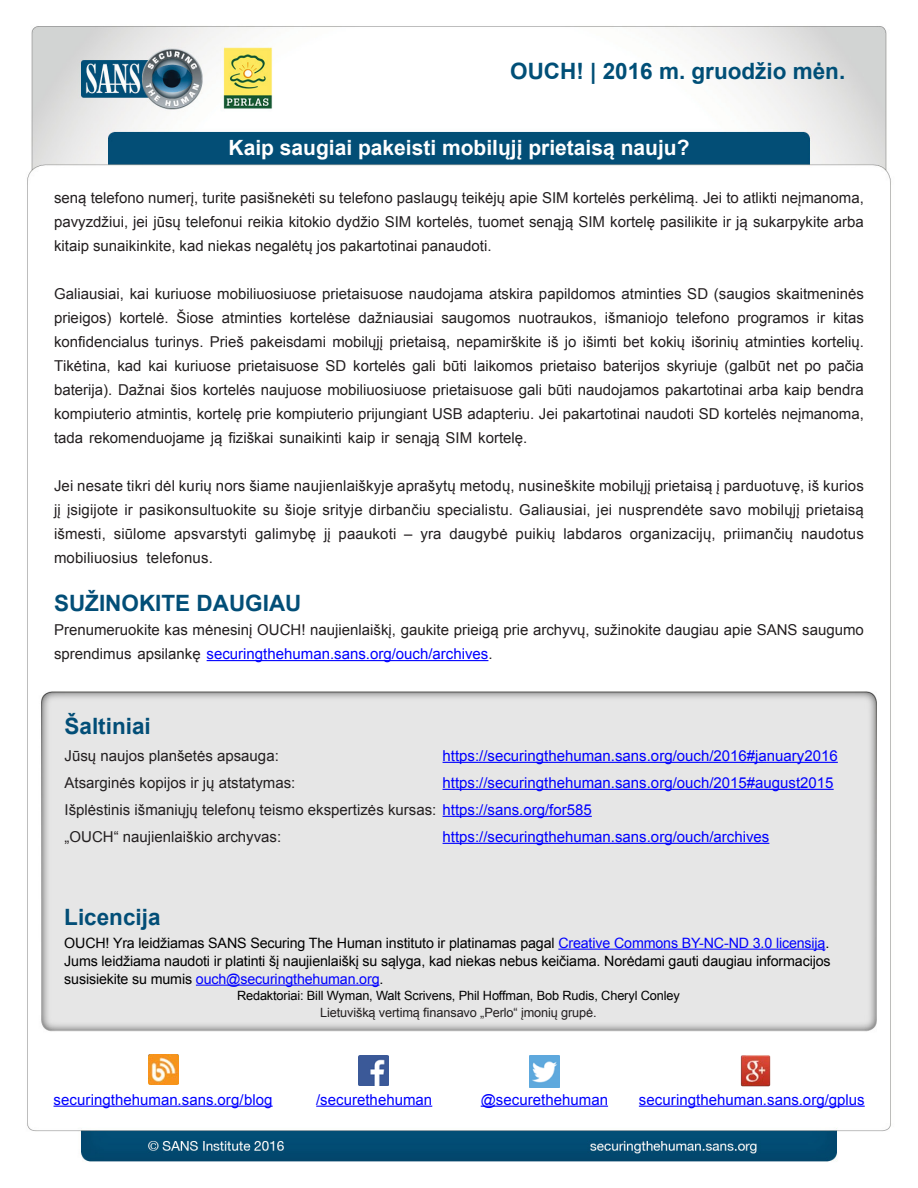
<style>
.page{position:relative;width:918px;height:1188px;background:#fff}
.page>*{position:absolute;margin:0;border:0;box-sizing:border-box;transform-origin:0 0}
.MainText{font:700 22.5px "Arial";color:#024e77}
.t1{font:700 22.5px "Arial";color:#004f77}
.t2{font:700 21px "Arial";color:#fff}
.MainText-2{font:15px/24px "Arial";color:#231f20;text-align:right}
.t3{font:15px "Arial";color:#00f}
.t4{font:14.25px/18px "Arial";letter-spacing:-.01em;color:#000}
.t5{font:12.75px "Arial";letter-spacing:-.01em;color:#000}
.t6{font:12.75px "Arial";letter-spacing:-.01em;color:#231f20}
.s1{color:#00f}
</style>
<div class="page">
<img style="left:27px;top:26px;width:864px;height:1136px">
<hr style="left:207px;top:660px;width:281px;height:1px;background:#00f">
<hr style="left:558px;top:949px;width:267px;height:1px;background:#00f">
<hr style="left:196px;top:985px;width:183px;height:1px;background:#00f">
<hr style="left:443px;top:762px;width:395px;height:1px;background:#00f">
<hr style="left:443px;top:789px;width:391px;height:1px;background:#00f">
<hr style="left:443px;top:816px;width:149px;height:1px;background:#00f">
<hr style="left:443px;top:843px;width:326px;height:1px;background:#00f">
<img style="left:148px;top:1054px;width:30px;height:30px">
<hr style="left:54px;top:1106px;width:219px;height:1px;background:#00f">
<img style="left:359px;top:1055px;width:30px;height:30px">
<hr style="left:316px;top:1106px;width:116px;height:1px;background:#00f">
<img style="left:530px;top:1055px;width:30px;height:32px">
<hr style="left:481px;top:1106px;width:127px;height:1px;background:#00f">
<img style="left:741px;top:1054px;width:30px;height:32px">
<hr style="left:639px;top:1106px;width:226px;height:1px;background:#00f">
<h1 class="t1" style="left:510px;top:56px;width:337px">OUCH! | 2016 m. gruodžio mėn.</h1>
<h2 class="t2" style="left:229px;top:134px;width:462px">Kaip saugiai pakeisti mobilųjį prietaisą nauju?</h2>
<p class="MainText-2" style="left:54px;top:186px;width:811px;text-align:justify">seną telefono numerį, turite pasišnekėti su telefono paslaugų teikėjų apie SIM kortelės perkėlimą. Jei to atlikti neįmanoma, pavyzdžiui, jei jūsų telefonui reikia kitokio dydžio SIM kortelės, tuomet senąją SIM kortelę pasilikite jąir sukarpykite arba kitaip sunaikinkite, kad niekas negalėtų jos pakartotinai panaudoti.</p>
<p class="MainText-2" style="left:54px;top:282px;width:811px">Galiausiai, kai kuriuose mobiliuosiuose prietaisuose naudojama atskira papildomos atminties SD (saugios skaitmeninės kitas</p>
<p class="MainText-2" style="left:176px;top:306px;width:39px">Šiose</p>
<p class="MainText-2" style="left:54px;top:306px;width:59px">prieigos)</p>
<p class="MainText-2" style="left:54px;top:330px;width:811px">konfidencialus turinys. Prieš pakeisdami mobilųjį prietaisą, nepamirškite iš jo išimti bet kokių išorinių atminties kortelių.</p>
<p class="MainText-2" style="left:828px;top:354px;width:37px">pačia</p>
<p class="MainText-2" style="left:676px;top:306px;width:55px">telefono</p>
<p class="MainText-2" style="left:359px;top:306px;width:77px">dažniausiai</p>
<p class="MainText-2" style="left:605px;top:306px;width:65px">išmaniojo</p>
<p class="MainText-2" style="left:119px;top:306px;width:51px">kortelė.</p>
<p class="MainText-2" style="left:222px;top:306px;width:62px">atminties</p>
<p class="MainText-2" style="left:290px;top:306px;width:62px">kortelėse</p>
<p class="MainText-2" style="left:519px;top:306px;width:80px">nuotraukos,</p>
<p class="MainText-2" style="left:817px;top:306px;width:10px">ir</p>
<p class="MainText-2" style="left:441px;top:306px;width:71px">saugomos</p>
<p class="MainText-2" style="left:737px;top:306px;width:73px">programos</p>
<p class="MainText-2" style="left:326px;top:354px;width:22px">SD</p>
<p class="MainText-2" style="left:724px;top:354px;width:47px">(galbūt</p>
<p class="MainText-2" style="left:54px;top:354px;width:811px;text-align:left">Tikėtina,<br>baterija .) Dažnai šios kortelės naujuose mobiliuosiuose prietaisuose gali būti naudojamos pakartotinai arba kaip bendra kompiuterio atmintis, kortelę prie kompiuterio prijungiant USB adapteriu. Jei pakartotinai naudoti SD kortelės neįmanoma, tada rekomenduojame ją fiziškai sunaikinti kaip ir senąją SIM kortelę.</p>
<p class="MainText-2" style="left:54px;top:474px;width:811px">Jei nesate tikri dėl kurių nors šiame naujienlaiškyje aprašytų metodų, nusineškite mobilųjį prietaisą į parduotuvę iš, kurios jį įsigijote ir pasikonsultuokite su šioje srityje dirbančiu specialistu. Galiausiai, jei nusprendėte savo mobilųjį prietaisą naudotus</p>
<p class="MainText-2" style="left:117px;top:354px;width:26px">kad</p>
<p class="MainText-2" style="left:148px;top:354px;width:21px">kai</p>
<p class="MainText-2" style="left:174px;top:354px;width:58px">kuriuose</p>
<p class="MainText-2" style="left:238px;top:354px;width:82px">prietaisuose</p>
<p class="MainText-2" style="left:353px;top:354px;width:54px">kortelės</p>
<p class="MainText-2" style="left:413px;top:354px;width:25px">gali</p>
<p class="MainText-2" style="left:443px;top:354px;width:26px">būti</p>
<p class="MainText-2" style="left:474px;top:354px;width:61px">laikomos</p>
<p class="MainText-2" style="left:540px;top:354px;width:58px">prietaiso</p>
<p class="MainText-2" style="left:603px;top:354px;width:58px">baterijos</p>
<p class="MainText-2" style="left:667px;top:354px;width:52px">skyriuje</p>
<p class="MainText-2" style="left:777px;top:354px;width:22px">net</p>
<p class="MainText-2" style="left:805px;top:354px;width:18px">po</p>
<p class="MainText-2" style="left:54px;top:522px;width:53px">išmesti,</p>
<p class="MainText-2" style="left:724px;top:522px;width:71px">priimančių</p>
<p class="MainText-2" style="left:114px;top:522px;width:54px">siūlome</p>
<p class="MainText-2" style="left:174px;top:522px;width:75px">apsvarstyti</p>
<p class="MainText-2" style="left:255px;top:522px;width:63px">galimybę</p>
<p class="MainText-2" style="left:324px;top:522px;width:8px">jį</p>
<p class="MainText-2" style="left:339px;top:522px;width:59px">paaukoti</p>
<p class="MainText-2" style="left:449px;top:522px;width:60px">daugybė</p>
<p class="MainText-2" style="left:516px;top:522px;width:41px">puikių</p>
<p class="MainText-2" style="left:563px;top:522px;width:60px">labdaros</p>
<p class="MainText-2" style="left:630px;top:522px;width:87px">organizacijų,</p>
<p class="MainText-2" style="left:420px;top:522px;width:23px">yra</p>
<p class="MainText-2" style="left:404px;top:522px;width:10px">–</p>
<p class="MainText-2" style="left:147px;top:546px;width:68px">telefonus.</p>
<p class="MainText-2" style="left:54px;top:546px;width:86px">mobiliuosius</p>
<p class="MainText" style="left:54px;top:588px;width:249px">SUŽINOKITE DAUGIAU</p>
<p class="MainText-2" style="left:54px;top:618px;width:811px;text-align:left">Prenumeruokite kas mėnesinį OUCH! naujienlaiškį, gaukite prieigą prie archyvų, sužinokite daugiau apie SANS saugumo sprendimus apsilankę <span class="s1">securingthehuman.sans.org/ouch/archives</span>.</p>
<p class="MainText" style="left:65px;top:711px;width:88px">Šaltiniai</p>
<p class="MainText-2" style="left:65px;top:744px;width:216px">Jūsų naujos planšetės apsauga:</p>
<p class="t3" style="left:443px;top:746px;width:397px">https://securingthehuman.sans.org/ouch/2016#january2016</p>
<p class="t3" style="left:443px;top:773px;width:393px">https://securingthehuman.sans.org/ouch/2015#august2015</p>
<p class="MainText-2" style="left:65px;top:771px;width:232px">Atsarginės kopijos jųir atstatymas:</p>
<p class="MainText-2" style="left:65px;top:798px;width:529px">Išplėstinis išmaniųjų telefonų teismo ekspertizės kursas: <span class="s1">https://sans.org/for585</span></p>
<p class="t3" style="left:443px;top:827px;width:328px">https://securingthehuman.sans.org/ouch/archives</p>
<p class="MainText-2" style="left:65px;top:825px;width:218px">„OUCH“ naujienlaiškio archyvas:</p>
<p class="MainText" style="left:64px;top:902px;width:98px">Licencija</p>
<p class="t4" style="left:64px;top:934px;width:767px">OUCH! Yra leidžiamas SANS Securing The Human instituto ir platinamas pagal <span class="s1">Creative Commons BY-NC-ND 3.0 licensiją</span>.</p>
<p class="t4" style="left:64px;top:952px;width:768px">Jums leidžiama naudoti ir platinti šį naujienlaiškį su sąlyga, kad niekas nebus keičiama. Norėdami gauti daugiau informacijos susisiekite su mumis <span class="s1">ouch@securingthehuman.org</span>.</p>
<p class="t5" style="left:237px;top:987px;width:444px">Redaktoriai: Bill Wyman, Walt Scrivens, Phil Hoffman, Bob Rudis, Cheryl Conley</p>
<p class="t6" style="left:320px;top:1004px;width:278px">Lietuvišką vertimą finansavo „Perlo“ įmonių grupė.</p>
<p class="t3" style="left:54px;top:1090px;width:221px">securingthehuman.sans.org/blog</p>
<p class="t3" style="left:316px;top:1090px;width:118px">/securethehuman</p>
<p class="t3" style="left:481px;top:1090px;width:129px">@securethehuman</p>
<p class="t3" style="left:639px;top:1090px;width:227px">securingthehuman.sans.org/gplus</p>
</div>
